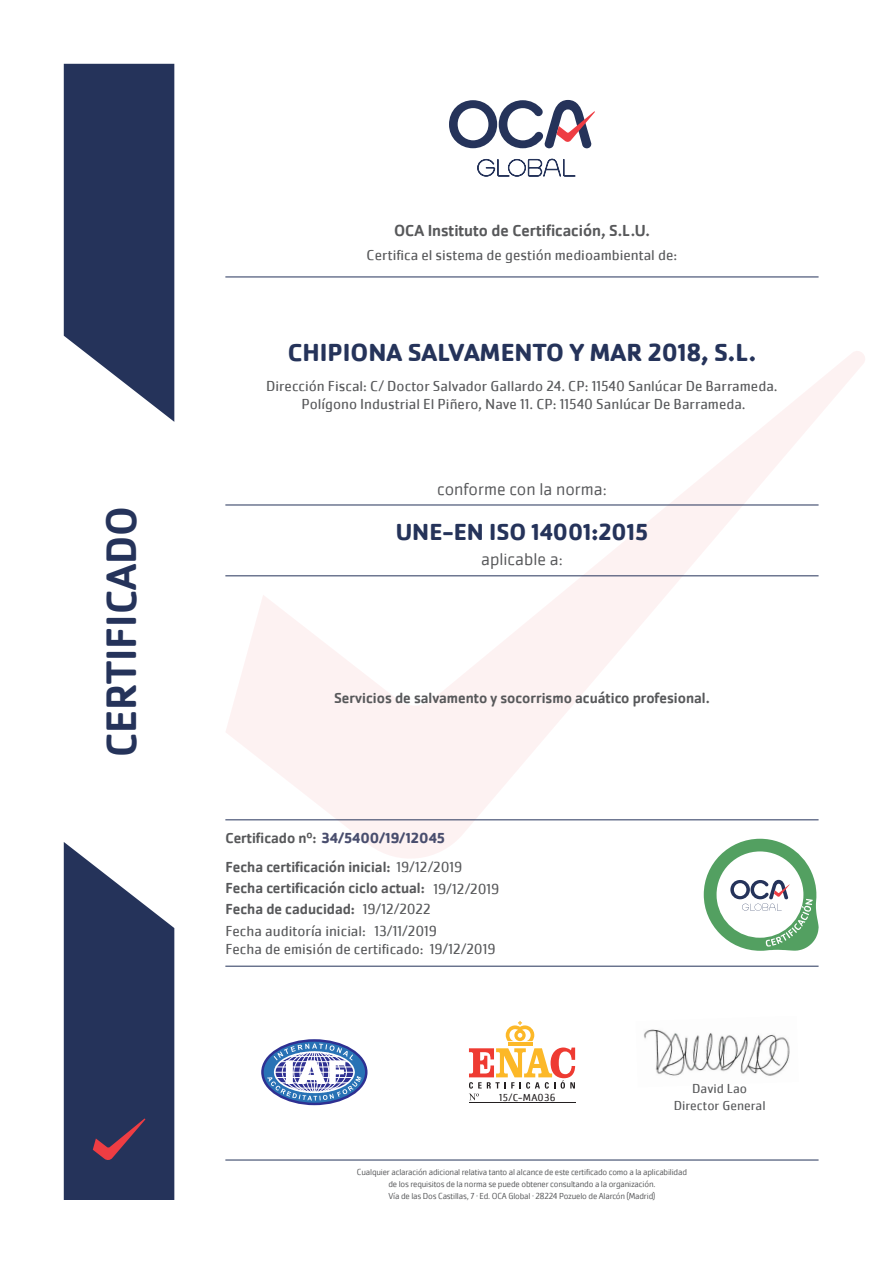
<style>
.page{position:relative;width:893px;height:1263px;background:#fff}
.page>*{position:absolute;margin:0;border:0;box-sizing:border-box;transform-origin:0 0}
.t1{font:500 43.95px "Cachet Pro";color:#25335a}
.t2{font:700 25.5px "Cachet Pro";color:#25335a}
.t3{font:700 24px "Cachet Pro";color:#25335a}
.t4{font:300 18px "Cachet Pro";color:#57585a}
.t5{font:500 16.5px "Cachet Pro";color:#57585a}
.t6{font:15px "Cachet Pro";color:#57585a}
.t7{font:500 15px "Cachet Pro";color:#57585a}
.t8{font:700 15px "Cachet Pro";color:#494e6e}
.t9{font:13.5px "Cachet Pro";color:#57585a}
.t10{font:10.5px "Cachet Pro";letter-spacing:.025em;color:#231f20}
.t11{font:300 9px "Cachet Pro";letter-spacing:-.02em;color:#57585a}
.s1{font-weight:500;color:#57585a}
.s2{font-weight:400}
</style>
<div class="page">
<svg style="left:225px;top:351px;width:640px;height:507px"></svg>
<svg style="left:64px;top:64px;width:110px;height:358px"></svg>
<svg style="left:449px;top:100px;width:146px;height:48px"></svg>
<svg style="left:477px;top:159px;width:99px;height:18px"></svg>
<svg style="left:64px;top:842px;width:110px;height:358px"></svg>
<hr style="left:225px;top:277px;width:594px;height:1px;background:#25335a">
<hr style="left:508px;top:1042px;width:24px;height:4px;background:#fcb828">
<svg style="left:506px;top:1021px;width:28px;height:20px"></svg>
<hr style="left:469px;top:1102px;width:106px;height:1px;background:#231f20">
<svg style="left:469px;top:1047px;width:106px;height:53px"></svg>
<svg style="left:262px;top:1040px;width:104px;height:64px"></svg>
<div style="left:261px;top:1039px;width:106px;height:66px;border:2px solid #2e3092;border-radius:50%"></div>
<svg style="left:267px;top:1043px;width:94px;height:57px"></svg>
<hr style="left:225px;top:575px;width:594px;height:1px;background:#25335a">
<hr style="left:225px;top:505px;width:594px;height:1px;background:#25335a">
<hr style="left:225px;top:819px;width:594px;height:1px;background:#25335a">
<hr style="left:225px;top:966px;width:594px;height:1px;background:#25335a">
<svg style="left:704px;top:839px;width:115px;height:112px"></svg>
<hr style="left:225px;top:1160px;width:594px;height:1px;background:#25335a">
<img style="left:644px;top:1029px;width:146px;height:47px">
<p class="t1" style="left:96px;top:757px;width:253px;rotate:-90deg">CERTIFICADO</p>
<p class="t5" style="left:394px;top:221px;width:257px">OCA Instituto de Certificación, S.L.U.</p>
<p class="t6" style="left:367px;top:246px;width:312px">Certifica el sistema de gestión medioambiental de:</p>
<p class="t2" style="left:288px;top:337px;width:470px">CHIPIONA SALVAMENTO Y MAR 2018, S.L.</p>
<p class="t6" style="left:266px;top:377px;width:513px">Dirección Fiscal: C/ Doctor Salvador Gallardo 24. CP: 11540 Sanlúcar De Barrameda.</p>
<p class="t6" style="left:301px;top:395px;width:446px">Polígono Industrial El Piñero, Nave 11. CP: 11540 Sanlúcar De Barrameda.</p>
<p class="t4" style="left:437px;top:479px;width:171px">conforme con la norma:</p>
<p class="t3" style="left:396px;top:517px;width:254px">UNE-EN ISO 14001:2015</p>
<p class="t4" style="left:481px;top:549px;width:83px">aplicable a:</p>
<p class="t7" style="left:334px;top:690px;width:377px">Servicios de salvamento y socorrismo acuático profesional.</p>
<p class="t8" style="left:225px;top:828px;width:221px"><span class="s1">Certificado nº:</span> 34/5400/19/12045</p>
<p class="t7" style="left:225px;top:879px;width:201px">Fecha certificación ciclo actual:</p>
<p class="t7" style="left:225px;top:900px;width:131px">Fecha de caducidad:</p>
<p class="t6" style="left:363px;top:900px;width:69px">19/12/2022</p>
<p class="t6" style="left:374px;top:922px;width:64px">13/11/2019</p>
<p class="t6" style="left:225px;top:940px;width:272px">Fecha de emisión de certificado: 19/12/2019</p>
<p class="t7" style="left:225px;top:858px;width:239px">Fecha certificación inicial: <span class="s2">19/12/2019</span></p>
<p class="t6" style="left:433px;top:879px;width:68px">19/12/2019</p>
<p class="t6" style="left:225px;top:922px;width:142px">Fecha auditoría inicial:</p>
<p class="t10" style="left:499px;top:1091px;width:58px">15/C-MA036</p>
<p class="t9" style="left:692px;top:1080px;width:56px">David Lao</p>
<p class="t9" style="left:674px;top:1097px;width:93px">Director General</p>
<p class="t11" style="left:357px;top:1166px;width:332px">Cualquier aclaración adicional relativa tanto al alcance de este certificado como a la aplicabilidad</p>
<p class="t11" style="left:388px;top:1178px;width:269px">de los requisitos de la norma se puede obtener consultando a la organización.</p>
<p class="t11" style="left:388px;top:1190px;width:268px">Vía de las Dos Castillas, 7 · Ed. OCA Global · 28224 Pozuelo de Alarcón (Madrid)</p>
</div>
